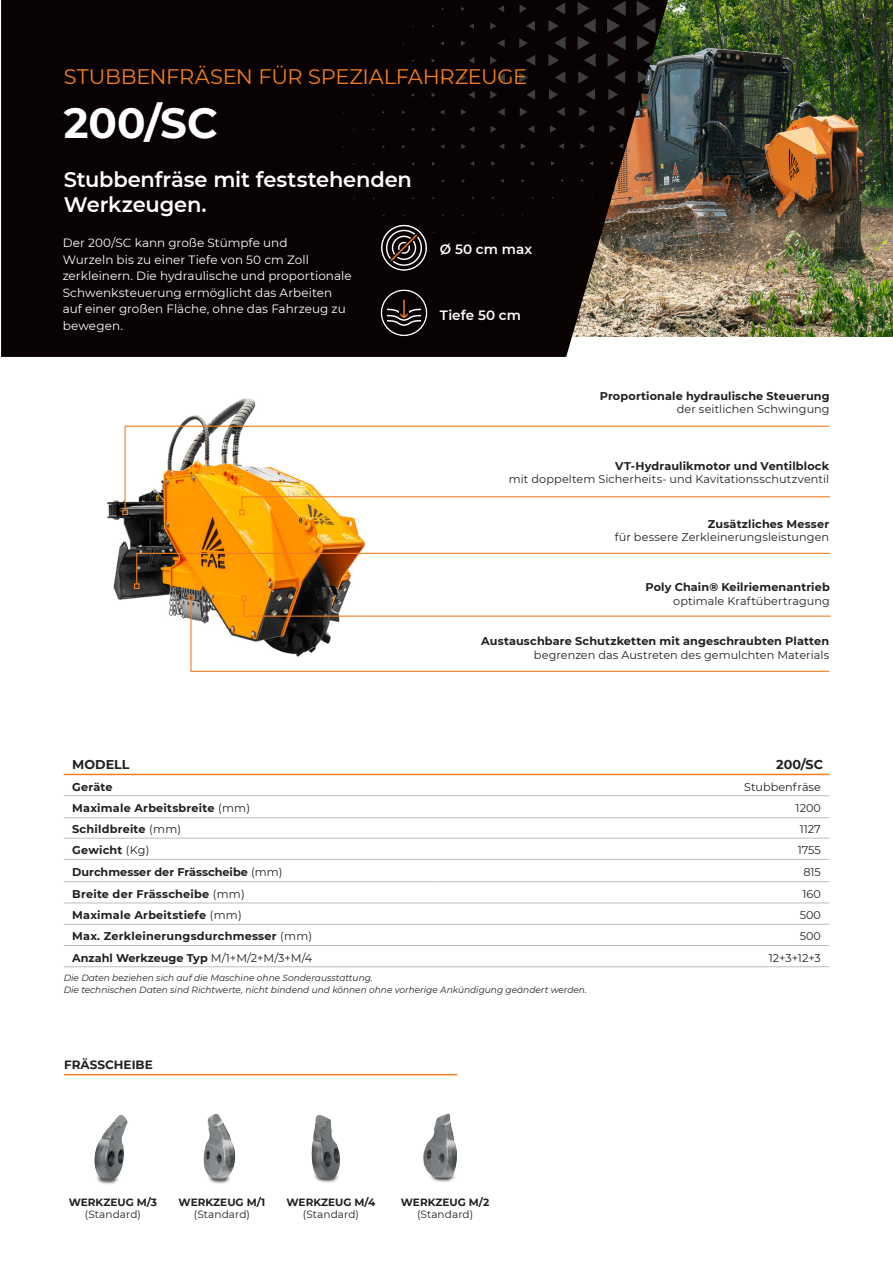
<style>
.page{position:relative;width:893px;height:1263px;background:#fff}
.page>*{position:absolute;margin:0;border:0;box-sizing:border-box;transform-origin:0 0}
.t1{font:700 42px "Montserrat";color:#fff}
.t2{font:600 21px "Montserrat";letter-spacing:-.01em;color:#fff}
.t3{font:21px "Montserrat";letter-spacing:-.015em;color:#f17e22}
.t4{font:600 13.5px "Montserrat";letter-spacing:.005em;color:#fff}
.t5{font:700 12.75px "Montserrat";color:#231f20}
.Descrizione_prodotto{font:12px/16.5px "Montserrat";letter-spacing:.005em;color:#fff}
.t6{font:700 12px "Montserrat";color:#231f20}
.t7{font:700 11.25px "Montserrat";letter-spacing:.015em;color:#231f20}
.t8{font:11.25px "Montserrat";letter-spacing:.005em;color:#231f20}
.t9{font:700 10.5px "Montserrat";color:#231f20}
.t10{font:10.5px "Montserrat";letter-spacing:.005em;color:#231f20}
.t11{font:italic 9px/12px "Montserrat";color:#231f20}
.s1{font-weight:400}
</style>
<div class="page">
<img style="left:107px;top:398px;width:258px;height:221px">
<img style="left:94px;top:1115px;width:34px;height:69px">
<img style="left:203px;top:1114px;width:33px;height:70px">
<img style="left:311px;top:1115px;width:29px;height:68px">
<img style="left:423px;top:1113px;width:34px;height:69px">
<img style="left:668px;top:0;width:225px;height:337px">
<svg style="left:124px;top:425px;width:706px;height:86px"></svg>
<svg style="left:122px;top:509px;width:6px;height:6px"></svg>
<svg style="left:239px;top:496px;width:591px;height:19px"></svg>
<svg style="left:134px;top:552px;width:697px;height:37px"></svg>
<svg style="left:241px;top:595px;width:590px;height:22px"></svg>
<svg style="left:190px;top:599px;width:640px;height:73px"></svg>
<svg style="left:188px;top:595px;width:6px;height:5px"></svg>
<svg style="left:1px;top:0;width:667px;height:357px;background:#140e0b"></svg>
<svg style="left:611px;top:161px;width:3px;height:4px"></svg>
<svg style="left:618px;top:143px;width:5px;height:6px"></svg>
<svg style="left:639px;top:107px;width:8px;height:9px"></svg>
<svg style="left:589px;top:161px;width:4px;height:4px"></svg>
<svg style="left:609px;top:125px;width:7px;height:8px"></svg>
<svg style="left:616px;top:107px;width:8px;height:9px"></svg>
<svg style="left:638px;top:71px;width:8px;height:12px"></svg>
<svg style="left:580px;top:143px;width:5px;height:6px"></svg>
<svg style="left:587px;top:125px;width:7px;height:8px"></svg>
<svg style="left:551px;top:161px;width:4px;height:5px"></svg>
<svg style="left:559px;top:143px;width:5px;height:6px"></svg>
<svg style="left:579px;top:107px;width:8px;height:9px"></svg>
<svg style="left:637px;top:1px;width:18px;height:63px"></svg>
<svg style="left:530px;top:161px;width:4px;height:5px"></svg>
<svg style="left:550px;top:125px;width:7px;height:8px"></svg>
<svg style="left:557px;top:107px;width:8px;height:9px"></svg>
<svg style="left:607px;top:1px;width:19px;height:99px;background:#161212"></svg>
<svg style="left:521px;top:143px;width:5px;height:6px"></svg>
<svg style="left:528px;top:125px;width:7px;height:8px"></svg>
<svg style="left:549px;top:89px;width:9px;height:11px"></svg>
<svg style="left:521px;top:179px;width:4px;height:3px"></svg>
<svg style="left:491px;top:161px;width:4px;height:5px"></svg>
<svg style="left:499px;top:143px;width:5px;height:6px"></svg>
<svg style="left:520px;top:107px;width:7px;height:9px"></svg>
<svg style="left:526px;top:90px;width:9px;height:10px"></svg>
<svg style="left:578px;top:2px;width:18px;height:98px;background:#151111"></svg>
<svg style="left:500px;top:179px;width:4px;height:4px"></svg>
<svg style="left:470px;top:161px;width:4px;height:5px"></svg>
<svg style="left:491px;top:126px;width:6px;height:7px"></svg>
<svg style="left:498px;top:108px;width:7px;height:8px"></svg>
<svg style="left:519px;top:72px;width:9px;height:11px"></svg>
<svg style="left:526px;top:55px;width:9px;height:11px"></svg>
<svg style="left:548px;top:3px;width:18px;height:80px"></svg>
<svg style="left:461px;top:144px;width:5px;height:5px"></svg>
<svg style="left:469px;top:126px;width:6px;height:6px"></svg>
<svg style="left:490px;top:91px;width:7px;height:8px"></svg>
<svg style="left:497px;top:73px;width:8px;height:9px"></svg>
<svg style="left:519px;top:38px;width:9px;height:10px"></svg>
<svg style="left:526px;top:21px;width:9px;height:10px"></svg>
<svg style="left:462px;top:179px;width:3px;height:4px"></svg>
<svg style="left:432px;top:162px;width:3px;height:4px"></svg>
<svg style="left:440px;top:144px;width:4px;height:5px"></svg>
<svg style="left:461px;top:109px;width:5px;height:6px"></svg>
<svg style="left:469px;top:91px;width:6px;height:7px"></svg>
<svg style="left:490px;top:56px;width:7px;height:8px"></svg>
<svg style="left:497px;top:39px;width:8px;height:8px"></svg>
<svg style="left:520px;top:5px;width:7px;height:8px"></svg>
<svg style="left:441px;top:179px;width:3px;height:4px"></svg>
<svg style="left:411px;top:162px;width:3px;height:4px"></svg>
<svg style="left:432px;top:127px;width:4px;height:5px"></svg>
<svg style="left:440px;top:109px;width:4px;height:6px"></svg>
<svg style="left:461px;top:75px;width:5px;height:6px"></svg>
<svg style="left:469px;top:57px;width:5px;height:7px"></svg>
<svg style="left:490px;top:22px;width:6px;height:8px"></svg>
<svg style="left:498px;top:5px;width:6px;height:7px"></svg>
<svg style="left:411px;top:127px;width:3px;height:4px"></svg>
<svg style="left:432px;top:93px;width:4px;height:4px"></svg>
<svg style="left:440px;top:75px;width:4px;height:5px"></svg>
<svg style="left:461px;top:41px;width:5px;height:5px"></svg>
<svg style="left:469px;top:23px;width:5px;height:6px"></svg>
<svg style="left:402px;top:110px;width:3px;height:4px"></svg>
<svg style="left:411px;top:93px;width:3px;height:4px"></svg>
<svg style="left:432px;top:59px;width:3px;height:4px"></svg>
<svg style="left:440px;top:41px;width:4px;height:4px"></svg>
<svg style="left:461px;top:7px;width:4px;height:4px"></svg>
<svg style="left:64px;top:775px;width:765px;height:149px"></svg>
<hr style="left:64px;top:795px;width:372px;height:1px;background:#bcbdc0">
<hr style="left:64px;top:817px;width:372px;height:1px;background:#bcbdc0">
<hr style="left:64px;top:838px;width:372px;height:1px;background:#bcbdc0">
<hr style="left:64px;top:859px;width:372px;height:1px;background:#bcbdc0">
<hr style="left:64px;top:881px;width:372px;height:1px;background:#bcbdc0">
<hr style="left:64px;top:903px;width:372px;height:1px;background:#bcbdc0">
<hr style="left:64px;top:924px;width:372px;height:1px;background:#bcbdc0">
<hr style="left:64px;top:945px;width:372px;height:1px;background:#bcbdc0">
<hr style="left:64px;top:966px;width:372px;height:1px;background:#bcbdc0">
<hr style="left:436px;top:795px;width:393px;height:1px;background:#bcbdc0">
<hr style="left:436px;top:817px;width:393px;height:1px;background:#bcbdc0">
<hr style="left:436px;top:838px;width:393px;height:1px;background:#bcbdc0">
<hr style="left:436px;top:859px;width:393px;height:1px;background:#bcbdc0">
<hr style="left:436px;top:881px;width:393px;height:1px;background:#bcbdc0">
<hr style="left:436px;top:903px;width:393px;height:1px;background:#bcbdc0">
<hr style="left:436px;top:924px;width:393px;height:1px;background:#bcbdc0">
<hr style="left:436px;top:945px;width:393px;height:1px;background:#bcbdc0">
<hr style="left:436px;top:966px;width:393px;height:1px;background:#bcbdc0">
<hr style="left:64px;top:774px;width:372px;height:1px;background:#f17e22">
<hr style="left:436px;top:774px;width:394px;height:1px;background:#f17e22">
<svg style="left:381px;top:289px;width:46px;height:47px;background:#312b28"></svg>
<svg style="left:381px;top:224px;width:46px;height:47px;background:#433c39"></svg>
<hr style="left:64px;top:1074px;width:393px;height:1px;background:#f17e22">
<p class="t3" style="left:64px;top:62px;width:465px">STUBBENFRÄSEN FÜR SPEZIALFAHRZEUGE</p>
<p class="t1" style="left:64px;top:93px;width:156px">200/SC</p>
<p class="t2" style="left:64px;top:165px;width:350px">Stubbenfräse mit feststehenden</p>
<p class="t2" style="left:64px;top:190px;width:144px">Werkzeugen.</p>
<p class="Descrizione_prodotto" style="left:63px;top:234px;width:291px">Der 200/SC kann große Stümpfe und<br>Wurzeln bis zu einer Tiefe von 50 cm Zoll zerkleinern. Die hydraulische und proportionale Schwenksteuerung ermöglicht das Arbeiten auf einer großen Fläche, ohne das Fahrzeug zu bewegen.</p>
<p class="t4" style="left:440px;top:240px;width:94px">Ø 50 cm max</p>
<p class="t4" style="left:440px;top:305px;width:83px">Tiefe 50 cm</p>
<p class="t7" style="left:600px;top:388px;width:231px">Proportionale hydraulische Steuerung</p>
<p class="t8" style="left:677px;top:402px;width:154px">der seitlichen Schwingung</p>
<p class="t7" style="left:615px;top:458px;width:215px">VT-Hydraulikmotor und Ventilblock</p>
<p class="t8" style="left:509px;top:471px;width:322px">mit doppeltem Sicherheits- und Kavitationsschutzventil</p>
<p class="t7" style="left:708px;top:515px;width:123px">Zusätzliches Messer</p>
<p class="t8" style="left:615px;top:529px;width:216px">für bessere Zerkleinerungsleistungen</p>
<p class="t7" style="left:645px;top:579px;width:186px">Poly Chain® Keilriemenantrieb</p>
<p class="t8" style="left:673px;top:593px;width:158px">optimale Kraftübertragung</p>
<p class="t7" style="left:481px;top:633px;width:349px">Austauschbare Schutzketten mit angeschraubten Platten</p>
<p class="t8" style="left:534px;top:647px;width:297px">begrenzen das Austreten des gemulchten Materials</p>
<p class="t5" style="left:72px;top:755px;width:59px">MODELL</p>
<p class="t5" style="left:776px;top:755px;width:48px">200/SC</p>
<p class="t7" style="left:72px;top:778px;width:42px">Geräte</p>
<p class="t8" style="left:744px;top:779px;width:78px">Stubbenfräse</p>
<p class="t7" style="left:72px;top:800px;width:179px">Maximale Arbeitsbreite <span class="s1">(mm)</span></p>
<p class="t8" style="left:796px;top:800px;width:27px">1200</p>
<p class="t7" style="left:72px;top:821px;width:110px">Schildbreite <span class="s1">(mm)</span></p>
<p class="t8" style="left:800px;top:822px;width:23px">1127</p>
<p class="t7" style="left:72px;top:842px;width:79px">Gewicht <span class="s1">(Kg)</span></p>
<p class="t8" style="left:798px;top:842px;width:25px">1755</p>
<p class="t7" style="left:72px;top:864px;width:212px">Durchmesser der Frässcheibe <span class="s1">(mm)</span></p>
<p class="t8" style="left:803px;top:864px;width:19px">815</p>
<p class="t7" style="left:72px;top:886px;width:174px">Breite der Frässcheibe <span class="s1">(mm)</span></p>
<p class="t8" style="left:803px;top:886px;width:20px">160</p>
<p class="t7" style="left:72px;top:907px;width:171px">Maximale Arbeitstiefe <span class="s1">(mm)</span></p>
<p class="t8" style="left:800px;top:907px;width:23px">500</p>
<p class="t7" style="left:72px;top:928px;width:241px">Max. Zerkleinerungsdurchmesser <span class="s1">(mm)</span></p>
<p class="t8" style="left:800px;top:928px;width:23px">500</p>
<p class="t7" style="left:72px;top:949px;width:241px">Anzahl Werkzeuge Typ <span class="s1">M/1+M/2+M/3+M/4</span></p>
<p class="t8" style="left:769px;top:950px;width:54px">12+3+12+3</p>
<p class="t11" style="left:64px;top:972px;width:525px">Die Daten beziehen sich auf die Maschine ohne Sonderausstattung.<br>Die technischen Daten sind Richtwerte, nicht bindend und können ohne vorherige Ankündigung geändert werden.</p>
<p class="t6" style="left:64px;top:1056px;width:90px">FRÄSSCHEIBE</p>
<p class="t9" style="left:69px;top:1195px;width:90px">WERKZEUG M/3</p>
<p class="t10" style="left:85px;top:1207px;width:58px">(Standard)</p>
<p class="t9" style="left:179px;top:1194px;width:88px">WERKZEUG M/1</p>
<p class="t10" style="left:194px;top:1207px;width:58px">(Standard)</p>
<p class="t9" style="left:287px;top:1195px;width:90px">WERKZEUG M/4</p>
<p class="t10" style="left:303px;top:1207px;width:58px">(Standard)</p>
<p class="t9" style="left:401px;top:1194px;width:90px">WERKZEUG M/2</p>
<p class="t10" style="left:417px;top:1207px;width:58px">(Standard)</p>
</div>
